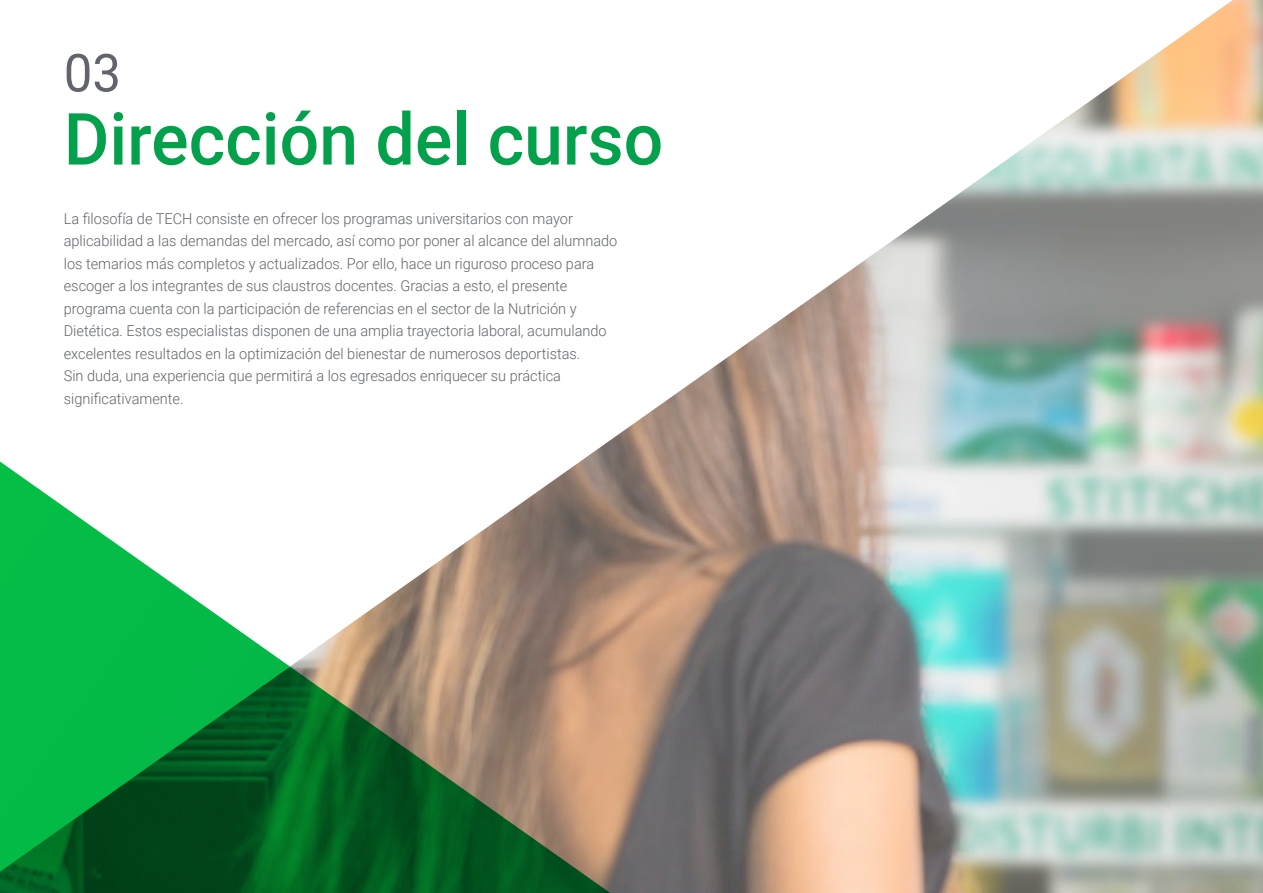
<style>
.page{position:relative;width:1263px;height:893px;background:#fff}
.page>*{position:absolute;margin:0;border:0;box-sizing:border-box;transform-origin:0 0}
.t1{font:500 72px "Roboto";color:#04a14d}
.t2{font:52.5px "Roboto";color:#61646a}
.t3{font:300 15px/22.5px "Roboto";color:#61646a}
</style>
<div class="page">
<img style="left:602px;top:0;width:661px;height:893px">
<svg style="left:0;top:446px;width:640px;height:447px"></svg>
<h2 class="t2" style="left:64px;top:36px;width:59px">03</h2>
<h1 class="t1" style="left:64px;top:89px;width:601px">Dirección del curso</h1>
<p class="t3" style="left:64px;top:207px;width:555px">La filosofía de TECH consiste en ofrecer los programas universitarios con mayor aplicabilidad a las demandas del mercado, así como por poner al alcance del alumnado los temarios más completos y actualizados. Por ello, hace un riguroso proceso para escoger a los integrantes de sus claustros docentes. Gracias a esto, el presente programa cuenta con la participación de referencias en el sector de la Nutrición y Dietética. Estos especialistas disponen de una amplia trayectoria laboral, acumulando excelentes resultados en la optimización del bienestar de numerosos deportistas.<br>Sin duda, una experiencia que permitirá a los egresados enriquecer su práctica significativamente.</p>
</div>
